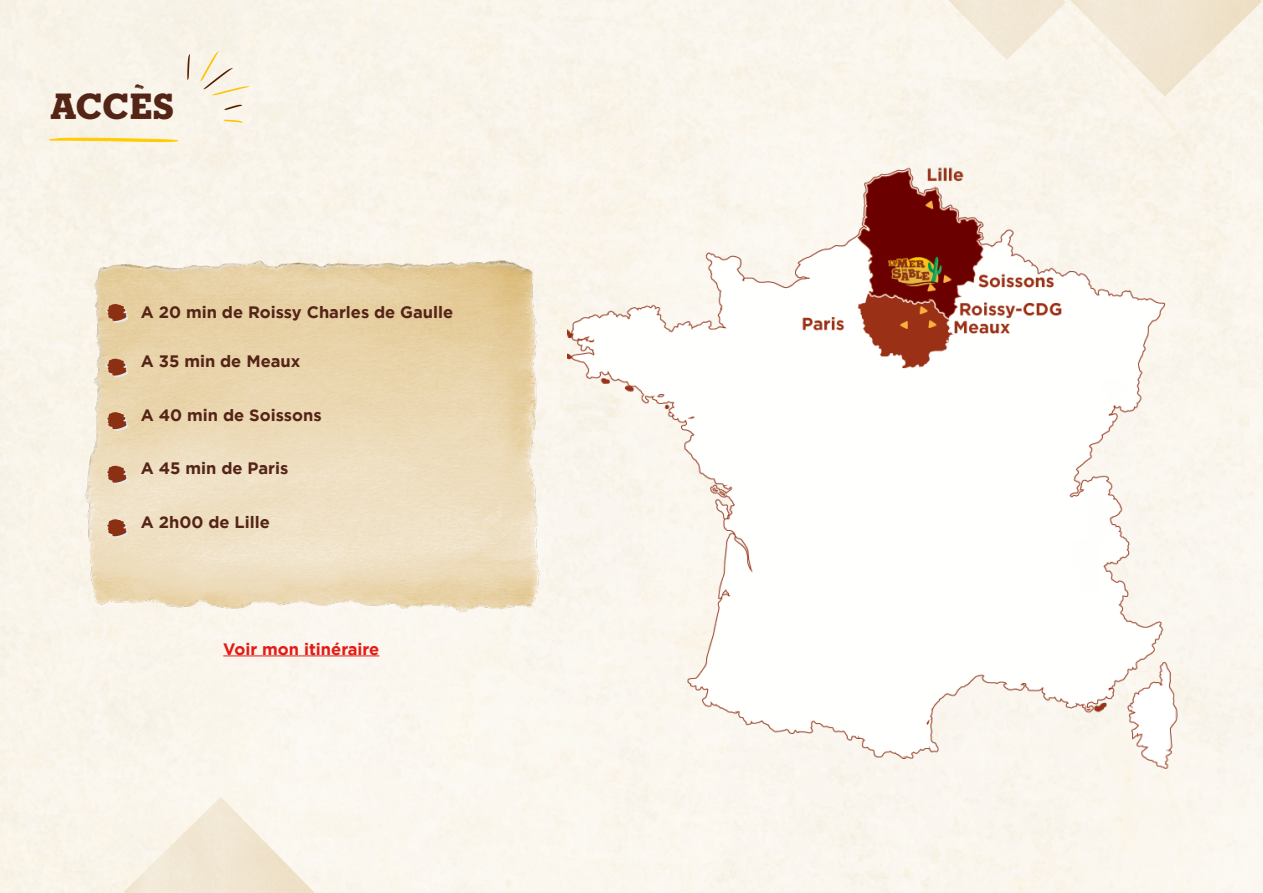
<style>
.page{position:relative;width:1263px;height:893px;background:#fff}
.page>*{position:absolute;margin:0;border:0;box-sizing:border-box;transform-origin:0 0}
.t1{font:900 34.5px "Sonder Slab";color:#542416}
.t2{font:700 16.5px "Gotham";color:#542417}
.t3{font:700 16.5px "Gotham";color:#e41b15}
</style>
<div class="page">
<img style="left:1070px;top:0;width:192px;height:96px">
<img style="left:124px;top:797px;width:191px;height:96px">
<img style="left:948px;top:0;width:117px;height:60px">
<svg style="left:185px;top:54px;width:7px;height:26px"></svg>
<svg style="left:224px;top:104px;width:19px;height:6px"></svg>
<svg style="left:198px;top:51px;width:52px;height:45px;background:#f5ecd9"></svg>
<svg style="left:224px;top:119px;width:19px;height:5px"></svg>
<svg style="left:49px;top:137px;width:129px;height:5px"></svg>
<img style="left:50px;top:223px;width:503px;height:430px">
<svg style="left:105px;top:304px;width:23px;height:19px"></svg>
<svg style="left:105px;top:358px;width:23px;height:19px"></svg>
<svg style="left:105px;top:412px;width:23px;height:19px"></svg>
<svg style="left:105px;top:466px;width:23px;height:18px"></svg>
<svg style="left:105px;top:519px;width:23px;height:19px"></svg>
<img style="left:567px;top:166px;width:615px;height:603px">
<hr style="left:223px;top:655px;width:156px;height:1px;background:#e41b15">
<svg style="left:135px;top:83px;width:9px;height:7px"></svg>
<h1 class="t1" style="left:50px;top:91px;width:126px">ACCES</h1>
<p class="t2" style="left:141px;top:301px;width:314px">A 20 min de Roissy Charles de Gaulle</p>
<p class="t2" style="left:141px;top:350px;width:161px">A 35 min de Meaux</p>
<p class="t2" style="left:141px;top:404px;width:182px">A 40 min de Soissons</p>
<p class="t2" style="left:141px;top:457px;width:149px">A 45 min de Paris</p>
<p class="t2" style="left:141px;top:511px;width:130px">A 2h00 de Lille</p>
<p class="t3" style="left:223px;top:638px;width:158px">Voir mon itinéraire</p>
</div>
